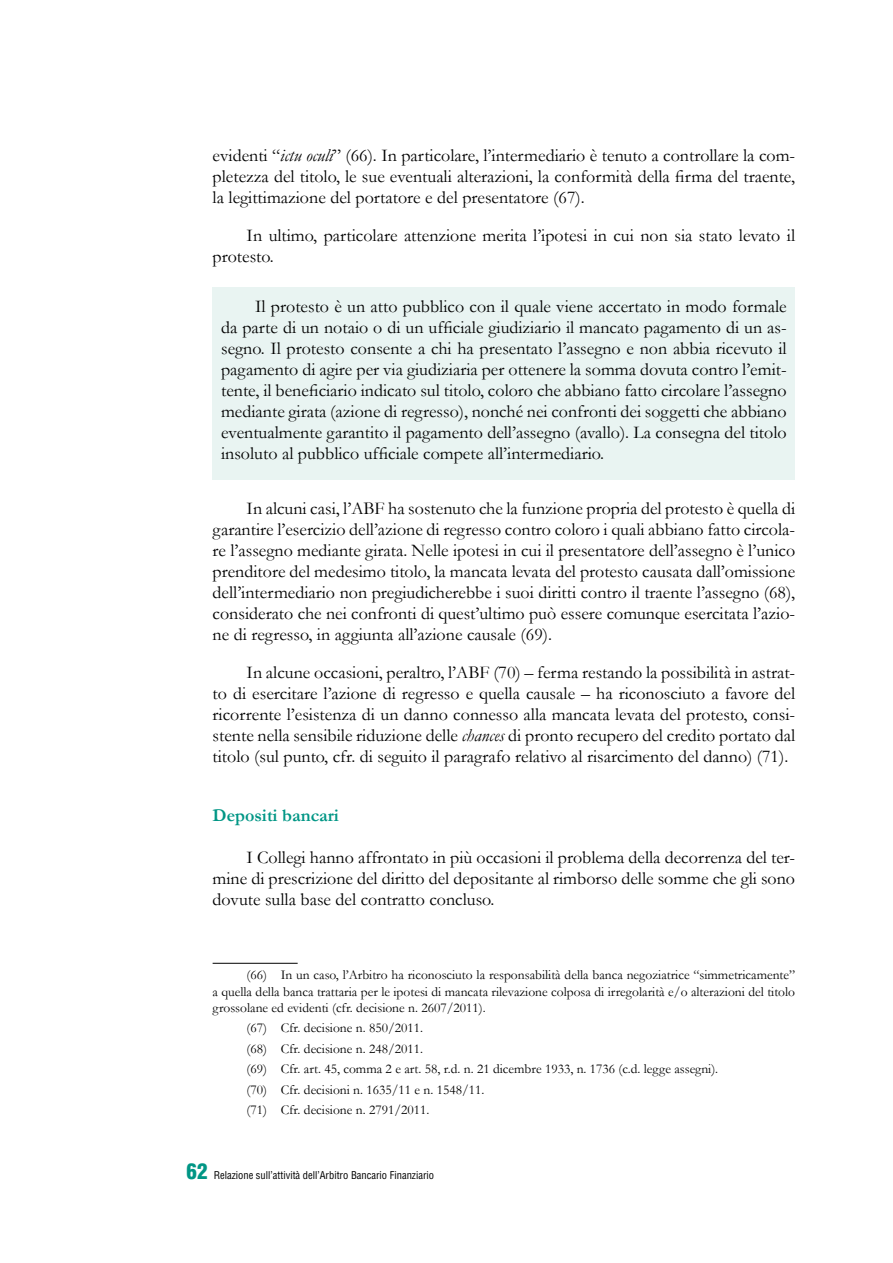
<style>
.page{position:relative;width:893px;height:1263px;background:#fff}
.page>*{position:absolute;margin:0;border:0;box-sizing:border-box;transform-origin:0 0}
.t1{font:18px/21px "Garamond";color:#000;text-align:justify}
.t2{font:700 18px "Garamond";color:#009685}
.t3{font:13.5px/20.4px "Garamond";color:#000;text-align:justify}
.t4{font:condensed 10.5px "Helvetica LT Std";color:#000}
.s1{font-style:italic}
.s2{font-weight:900;font-size:21px;color:#009685}
</style>
<div class="page">
<hr style="left:213px;top:963px;width:85px;height:1px;background:#000">
<div style="left:213px;top:287px;width:582px;height:193px;background:#e9f4f2"></div>
<p class="t1" style="left:213px;top:144px;width:584px">evidenti “<span class="s1">ictu oculi</span>” (66). In particolare, l’intermediario è tenuto a controllare la com&shy;pletezza del titolo, le sue eventuali alterazioni, la conformità della firma del traente, la legittimazione del portatore e del presentatore (67).</p>
<p class="t1" style="left:213px;top:224px;width:584px;text-indent:34px">In ultimo, particolare attenzione merita l’ipotesi in cui non sia stato levato il protesto.</p>
<p class="t1" style="left:221px;top:295px;width:567px;text-indent:34px">Il protesto è un atto pubblico con il quale viene accertato in modo formale da parte di un notaio o di un ufficiale giudiziario il mancato pagamento di un as&shy;segno. Il protesto consente a chi ha presentato l’assegno e non abbia ricevuto il pagamento di agire per via giudiziaria per ottenere la somma dovuta contro l’emit&shy;tente, il beneficiario indicato sul titolo, coloro che abbiano fatto circolare l’assegno mediante girata (azione di regresso), nonché nei confronti dei soggetti che abbiano eventualmente garantito il pagamento dell’assegno (avallo). La consegna del titolo insoluto al pubblico ufficiale compete all’intermediario.</p>
<p class="t1" style="left:213px;top:497px;width:584px;text-indent:34px">In alcuni casi, l’ABF ha sostenuto che la funzione propria del protesto è quella di garantire l’esercizio dell’azione di regresso contro coloro i quali abbiano fatto circola&shy;re l’assegno mediante girata. Nelle ipotesi in cui il presentatore dell’assegno è l’unico prenditore del medesimo titolo, la mancata levata del protesto causata dall’omissione dell’intermediario non pregiudicherebbe i suoi diritti contro il traente l’assegno (68), considerato che nei confronti di quest’ultimo può essere comunque esercitata l’azio&shy;ne di regresso, in aggiunta all’azione causale (69).</p>
<p class="t1" style="left:213px;top:661px;width:584px;text-indent:34px">In alcune occasioni, peraltro, l’ABF (70) – ferma restando la possibilità in astrat&shy;to di esercitare l’azione di regresso e quella causale – ha riconosciuto a favore del ricorrente l’esistenza di un danno connesso alla mancata levata del protesto, consi&shy;stente nella sensibile riduzione delle <span class="s1">chances</span> di pronto recupero del credito portato dal titolo (sul punto, cfr. di seguito il paragrafo relativo al risarcimento del danno) (71).</p>
<p class="t2" style="left:213px;top:803px;width:128px">Depositi bancari</p>
<p class="t1" style="left:213px;top:847px;width:584px;text-indent:34px">I Collegi hanno affrontato in più occasioni il problema della decorrenza del ter&shy;mine di prescrizione del diritto del depositante al rimborso delle somme che gli sono dovute sulla base del contratto concluso.</p>
<p class="t3" style="left:213px;top:967px;width:584px;line-height:16.2px;text-indent:34px">(66) In un caso, l’Arbitro ha riconosciuto la responsabilità della banca negoziatrice “simmetricamente” a quella della banca trattaria per le ipotesi di mancata rilevazione colposa di irregolarità e/o alterazioni del titolo grossolane ed evidenti (cfr. decisione n. 2607/2011).</p>
<p class="t3" style="left:247px;top:1017px;width:473px;text-align:left">(67) Cfr. decisione n. 850/2011.<br>(68) Cfr. decisione n. 248/2011.<br>(69) Cfr. art. 45, comma 2 e art. 58, r.d. n. 21 dicembre 1933, n. 1736 (c.d. legge assegni). (70) Cfr. decisioni n. 1635/11 e n. 1548/11.<br>(71) Cfr. decisione n. 2791/2011.</p>
<p class="t4" style="left:187px;top:1168px;width:249px"><span class="s2">62</span> Relazione sull’attività dell’Arbitro Bancario Finanziario</p>
</div>
